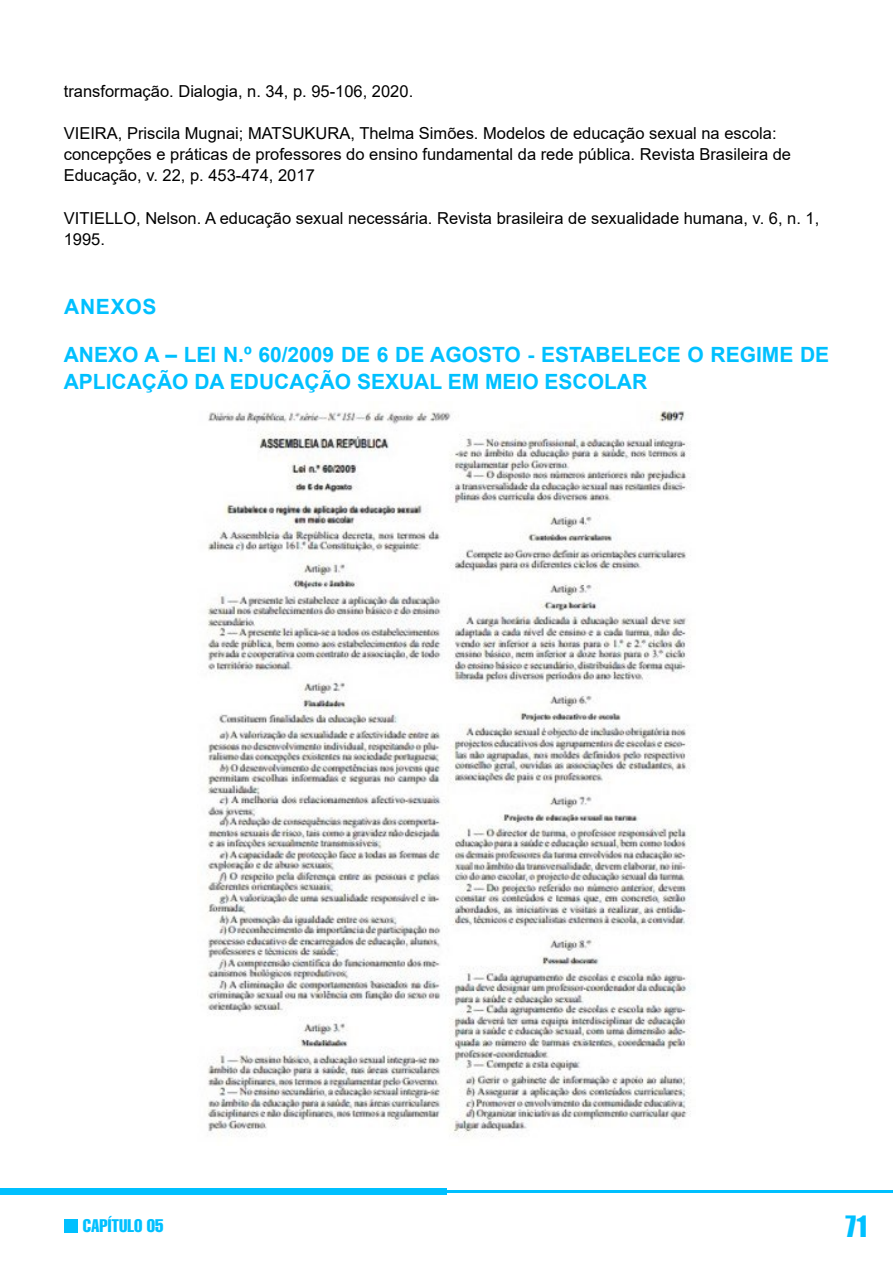
<style>
.page{position:relative;width:893px;height:1263px;background:#fff}
.page>*{position:absolute;margin:0;border:0;box-sizing:border-box;transform-origin:0 0}
.t1{font:27px "Impact";color:#00c0ff}
.t2{font:700 21px/27px "Arial";color:#00c0ff}
.t3{font:extra-condensed 18px "Helvetica";color:#00c0ff}
.t4{font:16.5px/21px "Arial";color:#000}
</style>
<div class="page">
<div style="left:0;top:1188px;width:446px;height:7px;background:#00c0ff"></div>
<hr style="left:446px;top:1191px;width:447px;height:2px;background:#00c0ff">
<div style="left:65px;top:1219px;width:13px;height:14px;background:#00c0ff"></div>
<img style="left:207px;top:411px;width:484px;height:726px">
<p class="t4" style="left:64px;top:81px;width:351px">transformação. Dialogia, n. 34, p. 95-106, 2020.</p>
<p class="t4" style="left:64px;top:123px;width:729px">VIEIRA, Priscila Mugnai; MATSUKURA, Thelma Simões. Modelos de educação sexual na escola: concepções e práticas de professores do ensino fundamental da rede pública. Revista Brasileira de<br>Educação, v. 22, p. 453-474, 2017</p>
<p class="t4" style="left:64px;top:207px;width:757px">VITIELLO, Nelson. A educação sexual necessária. Revista brasileira de sexualidade humana, v. 6, n. 1,<br>1995.</p>
<p class="t2" style="left:64px;top:293px;width:94px">ANEXOS</p>
<p class="t2" style="left:64px;top:342px;width:767px">ANEXO A – LEI N.º 60/2009 DE 6 DE AGOSTO - ESTABELECE O REGIME DE<br>APLICAÇÃO DA EDUCAÇÃO SEXUAL EM MEIO ESCOLAR</p>
<p class="t3" style="left:83px;top:1214px;width:82px">CAPÍTULO 05</p>
<h1 class="t1" style="left:845px;top:1206px;width:23px">71</h1>
</div>
